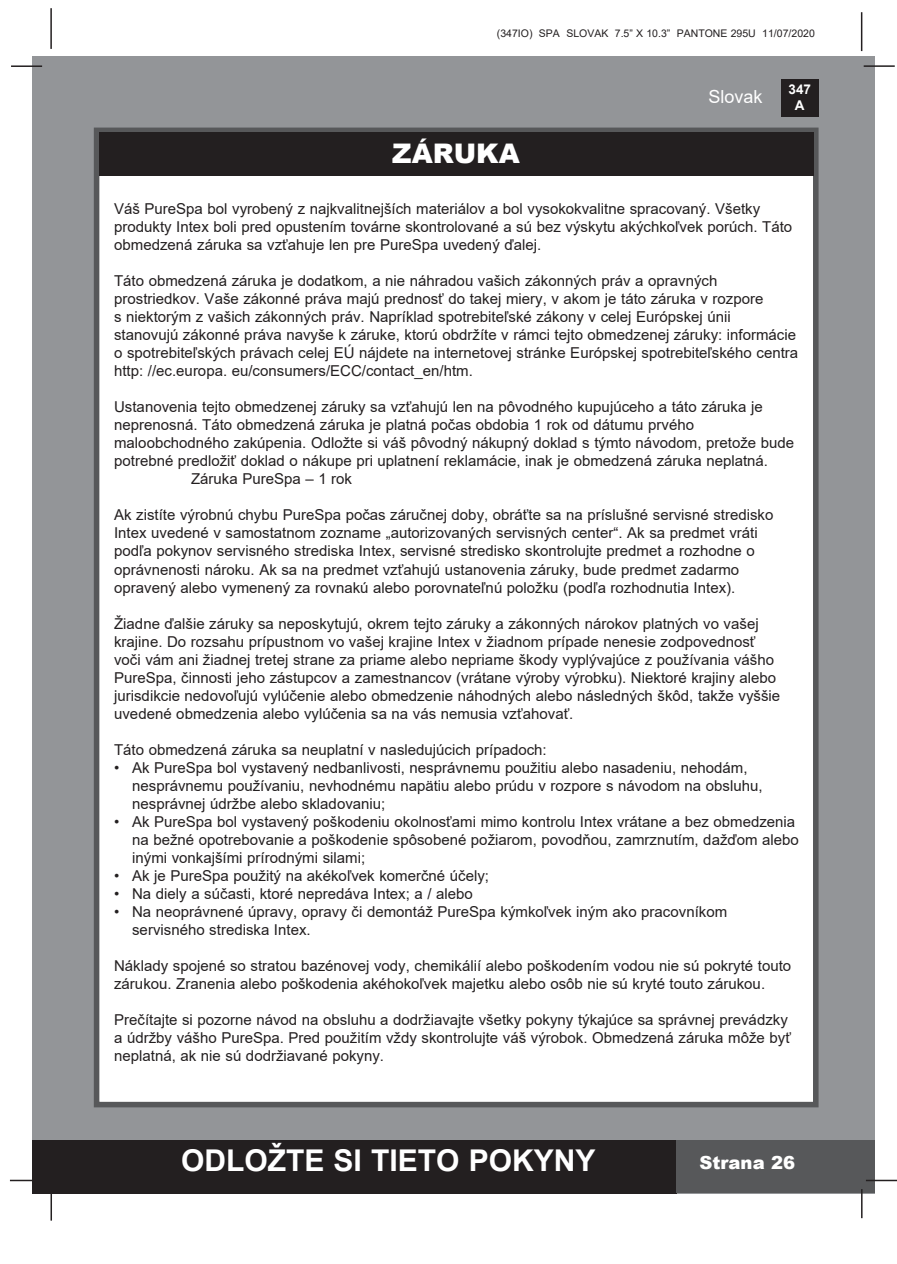
<style>
.page{position:relative;width:897px;height:1264px;background:#fff}
.page>*{position:absolute;margin:0;border:0;box-sizing:border-box;transform-origin:0 0}
.t1{font:700 30px "Arial";color:#fff}
.t2{font:900 27px "Arial";color:#fff}
.t3{font:900 18px "Arial";color:#fff}
.t4{font:18px "Arial";color:#fff}
.t5{font:15px/18px "Arial";color:#231f20}
.t6{font:700 13.5px/16.2px "Arial";color:#fff;text-align:center}
.t7{font:10.5px "Arial";color:#231f20}
</style>
<div class="page">
<div style="left:33px;top:56px;width:842px;height:1137px;background:#939598"></div>
<div style="left:780px;top:79px;width:38px;height:38px;background:#231f20"></div>
<hr style="left:863px;top:65px;width:31px;height:2px;background:#231f20">
<hr style="left:50px;top:8px;width:2px;height:41px;background:#231f20">
<hr style="left:860px;top:12px;width:2px;height:39px;background:#231f20">
<div style="left:33px;top:1140px;width:644px;height:53px;background:#231f20"></div>
<div style="left:676px;top:1140px;width:199px;height:53px;background:#57585a"></div>
<hr style="left:865px;top:1179px;width:31px;height:2px;background:#231f20">
<hr style="left:860px;top:1189px;width:2px;height:29px;background:#231f20">
<hr style="left:50px;top:1190px;width:2px;height:30px;background:#231f20">
<hr style="left:10px;top:1179px;width:31px;height:2px;background:#231f20">
<hr style="left:11px;top:65px;width:31px;height:2px;background:#231f20">
<div style="left:94px;top:128px;width:724px;height:979px;background:#fff;border:6px solid #57585a"></div>
<div style="left:99px;top:132px;width:714px;height:44px;background:#231f20"></div>
<p class="t7" style="left:497px;top:26px;width:319px">(347IO) SPA SLOVAK 7.5” X 10.3” PANTONE 295U 11/07/2020</p>
<p class="t4" style="left:708px;top:84px;width:56px">Slovak</p>
<p class="t6" style="left:788px;top:81px;width:24px">347<br>A</p>
<p class="t2" style="left:392px;top:134px;width:129px">ZÁRUKA</p>
<p class="t5" style="left:114px;top:200px;width:679px">Váš PureSpa bol vyrobený z najkvalitnejších materiálov a bol vysokokvalitne spracovaný. Všetky produkty Intex boli pred opustením továrne skontrolované a sú bez výskytu akýchkoľvek porúch. Táto obmedzená záruka sa vzťahuje len pre PureSpa uvedený ďalej.</p>
<p class="t5" style="left:114px;top:272px;width:604px">Táto obmedzená záruka je dodatkom, a nie náhradou vašich zákonných práv a opravných</p>
<p class="t5" style="left:114px;top:290px;width:650px">prostriedkov. Vaše zákonné práva majú prednosť do takej miery, v akom je táto záruka v rozpore</p>
<p class="t5" style="left:114px;top:308px;width:618px">s niektorým z vašich zákonných práv. Napríklad spotrebiteľské zákony v celej Európskej únii</p>
<p class="t5" style="left:114px;top:326px;width:685px">stanovujú zákonné práva navyše k záruke, ktorú obdržíte v rámci tejto obmedzenej záruky: informácie o spotrebiteľských právach celej EÚ nájdete na internetovej stránke Európskej spotrebiteľského centra http: //ec.europa. eu/consumers/ECC/contact_en/htm.</p>
<p class="t5" style="left:114px;top:398px;width:650px">Ustanovenia tejto obmedzenej záruky sa vzťahujú len na pôvodného kupujúceho a táto záruka je</p>
<p class="t5" style="left:114px;top:416px;width:581px">neprenosná. Táto obmedzená záruka je platná počas obdobia 1 rok od dátumu prvého</p>
<p class="t5" style="left:114px;top:434px;width:681px">maloobchodného zakúpenia. Odložte si váš pôvodný nákupný doklad s týmto návodom, pretože bude potrebné predložiť doklad o nákupe pri uplatnení reklamácie, inak je obmedzená záruka neplatná.</p>
<p class="t5" style="left:191px;top:470px;width:162px">Záruka PureSpa – 1 rok</p>
<p class="t5" style="left:114px;top:506px;width:660px">Ak zistíte výrobnú chybu PureSpa počas záručnej doby, obráťte sa na príslušné servisné stredisko<br>Intex uvedené v samostatnom zozname „autorizovaných servisných center“. Ak sa predmet vráti</p>
<p class="t5" style="left:114px;top:542px;width:642px">podľa pokynov servisného strediska Intex, servisné stredisko skontrolujte predmet a rozhodne o</p>
<p class="t5" style="left:114px;top:560px;width:626px">oprávnenosti nároku. Ak sa na predmet vzťahujú ustanovenia záruky, bude predmet zadarmo opravený alebo vymenený za rovnakú alebo porovnateľnú položku (podľa rozhodnutia Intex).</p>
<p class="t5" style="left:114px;top:614px;width:646px">Žiadne ďalšie záruky sa neposkytujú, okrem tejto záruky a zákonných nárokov platných vo vašej</p>
<p class="t5" style="left:114px;top:632px;width:667px">krajine. Do rozsahu prípustnom vo vašej krajine Intex v žiadnom prípade nenesie zodpovednosť voči vám ani žiadnej tretej strane za priame alebo nepriame škody vyplývajúce z používania vášho PureSpa, činnosti jeho zástupcov a zamestnancov (vrátane výroby výrobku). Niektoré krajiny alebo jurisdikcie nedovoľujú vylúčenie alebo obmedzenie náhodných alebo následných škôd, takže vyššie uvedené obmedzenia alebo vylúčenia sa na vás nemusia vzťahovať.</p>
<p class="t5" style="left:114px;top:740px;width:434px">Táto obmedzená záruka sa neuplatní v nasledujúcich prípadoch:</p>
<p class="t5" style="left:114px;top:758px;width:634px">• Ak PureSpa bol vystavený nedbanlivosti, nesprávnemu použitiu alebo nasadeniu, nehodám,</p>
<p class="t5" style="left:132px;top:776px;width:631px">nesprávnemu používaniu, nevhodnému napätiu alebo prúdu v rozpore s návodom na obsluhu,</p>
<p class="t5" style="left:132px;top:794px;width:255px">nesprávnej údržbe alebo skladovaniu;</p>
<p class="t5" style="left:114px;top:812px;width:682px">• Ak PureSpa bol vystavený poškodeniu okolnosťami mimo kontrolu Intex vrátane a bez obmedzenia</p>
<p class="t5" style="left:132px;top:830px;width:668px">na bežné opotrebovanie a poškodenie spôsobené požiarom, povodňou, zamrznutím, dažďom alebo</p>
<p class="t5" style="left:132px;top:848px;width:234px">inými vonkajšími prírodnými silami;</p>
<p class="t5" style="left:114px;top:866px;width:376px">• Ak je PureSpa použitý na akékoľvek komerčné účely;</p>
<p class="t5" style="left:114px;top:884px;width:360px">• Na diely a súčasti, ktoré nepredáva Intex; a / alebo</p>
<p class="t5" style="left:114px;top:902px;width:614px">• Na neoprávnené úpravy, opravy či demontáž PureSpa kýmkoľvek iným ako pracovníkom</p>
<p class="t5" style="left:132px;top:920px;width:180px">servisného strediska Intex.</p>
<p class="t5" style="left:114px;top:956px;width:678px">Náklady spojené so stratou bazénovej vody, chemikálií alebo poškodením vodou nie sú pokryté touto zárukou. Zranenia alebo poškodenia akéhokoľvek majetku alebo osôb nie sú kryté touto zárukou.</p>
<p class="t5" style="left:114px;top:1010px;width:678px">Prečítajte si pozorne návod na obsluhu a dodržiavajte všetky pokyny týkajúce sa správnej prevádzky a údržby vášho PureSpa. Pred použitím vždy skontrolujte váš výrobok. Obmedzená záruka môže byť neplatná, ak nie sú dodržiavané pokyny.</p>
<h1 class="t1" style="left:181px;top:1139px;width:416px">ODLOŽTE SI TIETO POKYNY</h1>
<p class="t3" style="left:699px;top:1149px;width:97px">Strana 26</p>
</div>
